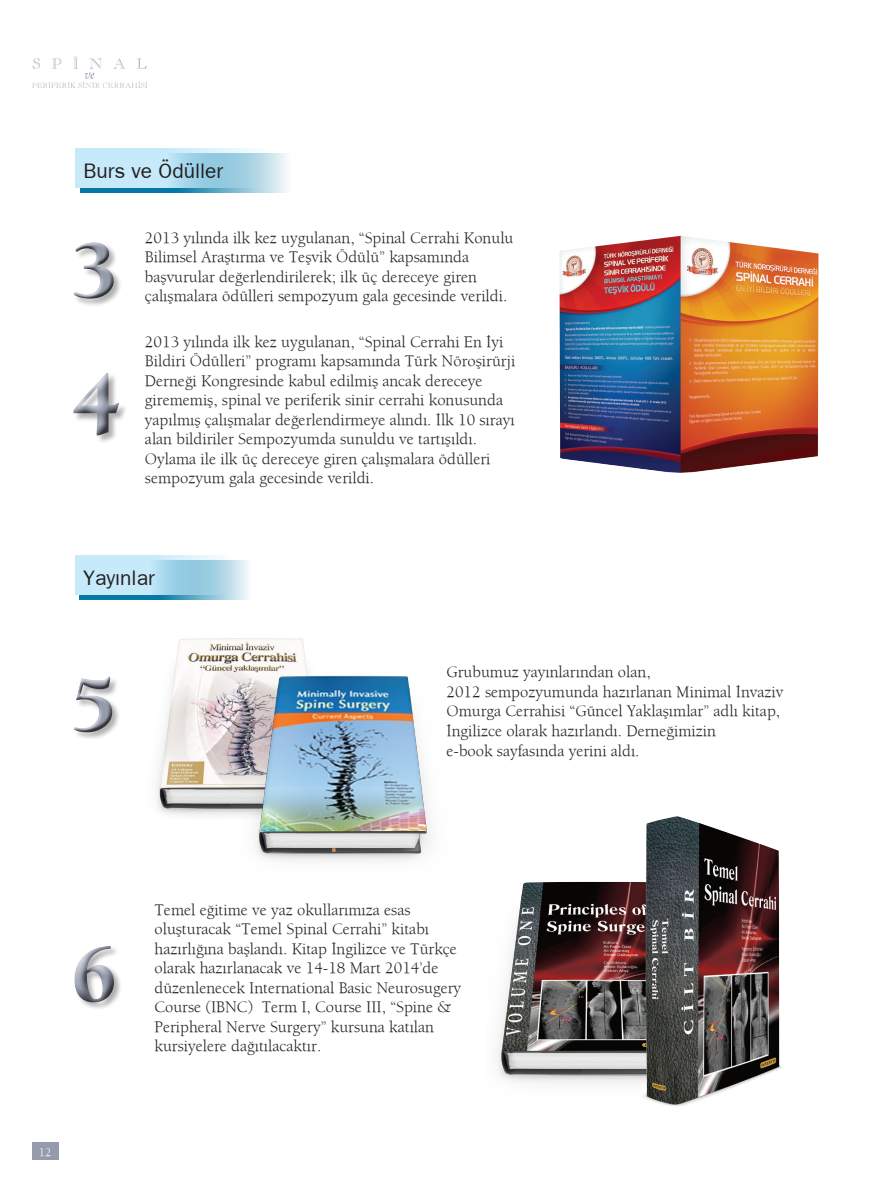
<style>
.page{position:relative;width:893px;height:1191px;background:#fff}
.page>*{position:absolute;margin:0;border:0;box-sizing:border-box;transform-origin:0 0}
.t1{font:900 91.5px "Berkeley";color:#959bab}
.t2{font:900 84px "Berkeley";color:#959bab}
.t3{font:21px "Franklin Gothic";color:#231f20}
.t4{font:16.5px/19.5px "Berkeley";color:#231f20}
.t5{font:12px "Berkeley";color:#fff}
</style>
<div class="page">
<svg style="left:32px;top:56px;width:115px;height:32px"></svg>
<div style="left:32px;top:1141px;width:26px;height:18px;background:#959bab"></div>
<svg style="left:79px;top:560px;width:170px;height:39px"></svg>
<svg style="left:75px;top:556px;width:161px;height:39px;background:#b7dff0"></svg>
<img style="left:559px;top:236px;width:259px;height:237px">
<img style="left:497px;top:881px;width:120px;height:202px">
<div style="left:74px;top:676px;width:47px;height:64px;background:#231f20;opacity:.35"></div>
<div style="left:71px;top:674px;width:46px;height:62px;background:#231f20;opacity:.75"></div>
<div style="left:69px;top:938px;width:56px;height:74px;background:#231f20;opacity:.75"></div>
<svg style="left:80px;top:153px;width:207px;height:39px"></svg>
<svg style="left:75px;top:149px;width:196px;height:39px;background:#b7dff0"></svg>
<div style="left:73px;top:242px;width:50px;height:65px;background:#231f20;opacity:.35"></div>
<div style="left:69px;top:237px;width:47px;height:60px;background:#fff"></div>
<div style="left:70px;top:246px;width:48px;height:56px;background:#231f20;opacity:.75"></div>
<div style="left:64px;top:366px;width:66px;height:80px;background:#231f20;opacity:.75"></div>
<img style="left:156px;top:638px;width:150px;height:179px">
<img style="left:241px;top:662px;width:190px;height:199px">
<img style="left:617px;top:816px;width:165px;height:290px">
<p class="t3" style="left:83px;top:159px;width:141px">Burs ve Ödüller</p>
<h2 class="t2" style="left:72px;top:220px;width:48px">3</h2>
<h1 class="t1" style="left:72px;top:349px;width:52px">4</h1>
<p class="t4" style="left:145px;top:228px;width:370px">2013 yılında ilk kez uygulanan, “Spinal Cerrahi Konulu Bilimsel Araştırma ve Teşvik Ödülü” kapsamında başvurular değerlendirilerek; ilk üç dereceye giren çalışmalara ödülleri sempozyum gala gecesinde verildi.</p>
<p class="t4" style="left:145px;top:331px;width:372px">2013 yılında ilk kez uygulanan, “Spinal Cerrahi En İyi Bildiri Ödülleri” programı kapsamında Türk Nöroşirürji Derneği Kongresinde kabul edilmiş ancak dereceye girememiş, spinal ve periferik sinir cerrahi konusunda yapılmış çalışmalar değerlendirmeye alındı. İlk 10 sırayı alan bildiriler Sempozyumda sunuldu ve tartışıldı.<br>Oylama ile ilk üç dereceye giren çalışmalara ödülleri sempozyum gala gecesinde verildi.</p>
<p class="t3" style="left:83px;top:565px;width:73px">Yayınlar</p>
<h2 class="t2" style="left:71px;top:653px;width:48px">5</h2>
<p class="t4" style="left:446px;top:662px;width:339px">Grubumuz yayınlarından olan,<br>2012 sempozyumunda hazırlanan Minimal İnvaziv Omurga Cerrahisi “Güncel Yaklaşımlar” adlı kitap, İngilizce olarak hazırlandı. Derneğimizin<br>e-book sayfasında yerini aldı.</p>
<h2 class="t2" style="left:71px;top:923px;width:48px">6</h2>
<p class="t5" style="left:39px;top:1145px;width:14px">12</p>
<p class="t4" style="left:154px;top:899px;width:308px">Temel eğitime ve yaz okullarımıza esas oluşturacak “Temel Spinal Cerrahi” kitabı hazırlığına başlandı. Kitap İngilizce ve Türkçe olarak hazırlanacak ve 14-18 Mart 2014’de düzenlenecek International Basic Neurosugery Course (IBNC) Term I, Course III, “Spine &amp; Peripheral Nerve Surgery” kursuna katılan kursiyelere dağıtılacaktır.</p>
</div>
